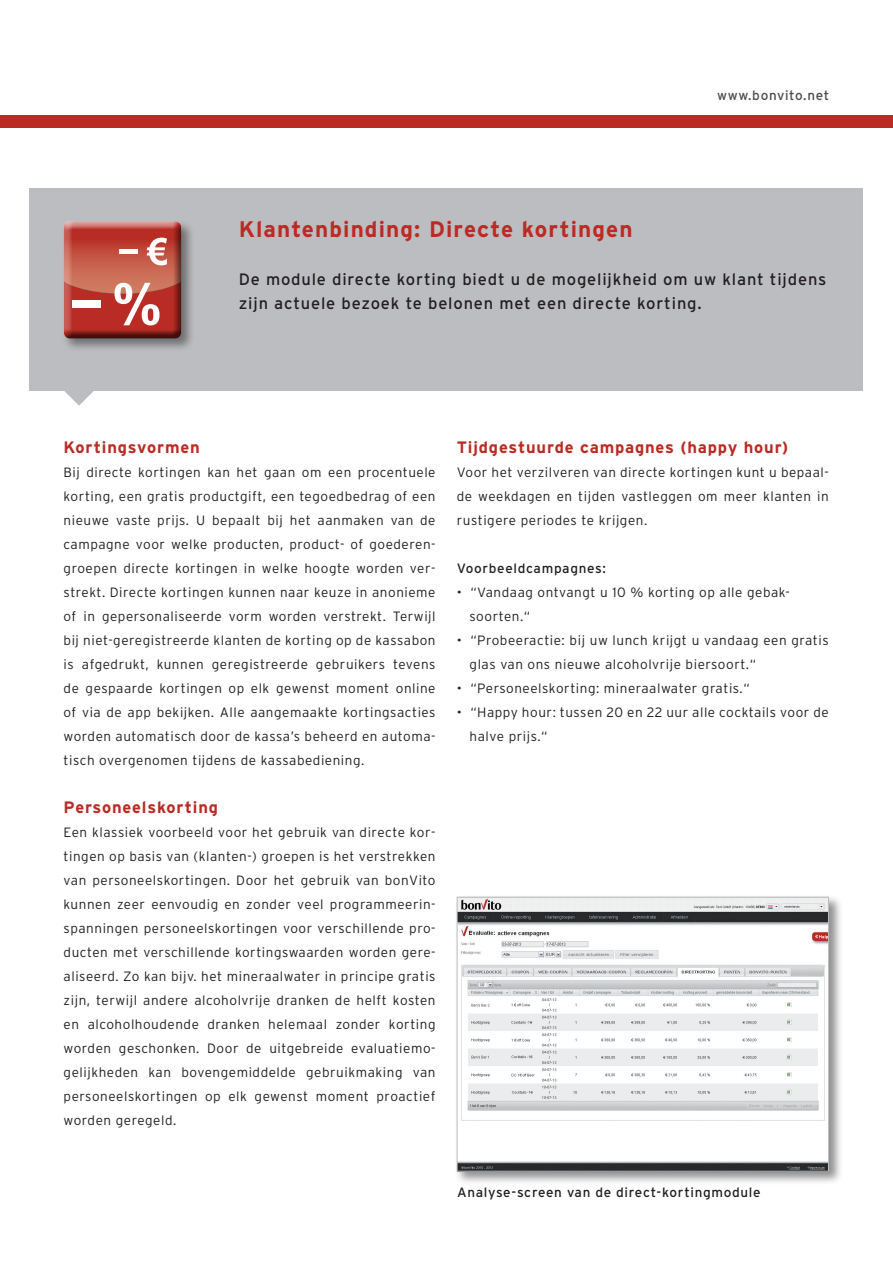
<style>
.page{position:relative;width:893px;height:1263px;background:#fff}
.page>*{position:absolute;margin:0;border:0;box-sizing:border-box;transform-origin:0 0}
.t1{font:700 22.5px "Interstate";letter-spacing:.05em;color:#ba2b24}
.t2{font:16.5px/24px "Interstate";letter-spacing:.05em;color:#231f20}
.t3{font:700 16.5px "Interstate";letter-spacing:.05em;color:#ba2b24}
.t4{font:300 13.5px/24px "Interstate";letter-spacing:.04em;color:#231f20;text-align:justify}
.t5{font:13.5px "Interstate";letter-spacing:.05em;color:#231f20}
.t6{font:13.5px "Interstate";letter-spacing:.05em;color:#4b4c4d}
</style>
<div class="page">
<div style="left:29px;top:188px;width:834px;height:202px;background:#bcbdc0"></div>
<svg style="left:64px;top:390px;width:30px;height:16px"></svg>
<div style="left:62px;top:219px;width:133px;height:133px;background:#231f20;opacity:.5"></div>
<div style="left:62px;top:221px;width:120px;height:119px;background:#231f20;opacity:.75"></div>
<div style="left:454px;top:894px;width:389px;height:291px;background:#231f20;opacity:.5"></div>
<img style="left:459px;top:899px;width:368px;height:270px">
<div style="left:457px;top:897px;width:372px;height:274px;border:1px solid #bcbdc0"></div>
<div style="left:0;top:115px;width:893px;height:13px;background:#ba2b24"></div>
<p class="t6" style="left:717px;top:87px;width:114px">www.bonvito.net</p>
<h1 class="t1" style="left:239px;top:215px;width:395px">Klantenbinding: Directe kortingen</h1>
<p class="t2" style="left:239px;top:267px;width:589px">De module directe korting biedt u de mogelijkheid om uw klant tijdens zijn actuele bezoek te belonen met een directe korting.</p>
<p class="t3" style="left:64px;top:437px;width:138px">Kortingsvormen</p>
<p class="t4" style="left:64px;top:460px;width:373px">Bij directe kortingen kan het gaan om een procentuele korting, een gratis productgift, een tegoedbedrag of een nieuwe vaste prijs. U bepaalt bij het aanmaken van de campagne voor welke producten, product- of goederen&shy;groepen directe kortingen in welke hoogte worden ver&shy;strekt. Directe kortingen kunnen naar keuze in anonieme of in gepersonaliseerde vorm worden verstrekt. Terwijl bij niet-geregistreerde klanten de korting op de kassabon is afgedrukt, kunnen geregistreerde gebruikers tevens de gespaarde kortingen op elk gewenst moment online of via de app bekijken. Alle aangemaakte kortingsacties worden automatisch door de kassa’s beheerd en automa&shy;tisch overgenomen tijdens de kassabediening.</p>
<p class="t3" style="left:64px;top:797px;width:156px">Personeelskorting</p>
<p class="t4" style="left:64px;top:820px;width:373px">Een klassiek voorbeeld voor het gebruik van directe kor&shy;tingen op basis van (klanten-) groepen is het verstrekken van personeelskortingen. Door het gebruik van bonVito kunnen zeer eenvoudig en zonder veel programmeerin&shy;spanningen personeelskortingen voor verschillende pro&shy;ducten met verschillende kortingswaarden worden gere&shy;aliseerd. Zo kan bijv. het mineraalwater in principe gratis zijn, terwijl andere alcoholvrije dranken de helft kosten en alcoholhoudende dranken helemaal zonder korting worden geschonken. Door de uitgebreide evaluatiemo&shy;gelijkheden kan bovengemiddelde gebruikmaking van personeelskortingen op elk gewenst moment proactief worden geregeld.</p>
<p class="t3" style="left:457px;top:437px;width:333px">Tijdgestuurde campagnes (happy hour)</p>
<p class="t4" style="left:457px;top:460px;width:373px">Voor het verzilveren van directe kortingen kunt u bepaal&shy;de weekdagen en tijden vastleggen om meer klanten in rustigere periodes te krijgen.</p>
<p class="t5" style="left:457px;top:560px;width:151px">Voorbeeldcampagnes:</p>
<p class="t4" style="left:470px;top:580px;width:322px;text-indent:-13px">• “Vandaag ontvangt u 10 % korting op alle gebak&shy;soorten.“</p>
<p class="t4" style="left:470px;top:628px;width:361px;text-indent:-13px">• “Probeeractie: bij uw lunch krijgt u vandaag een gratis glas van ons nieuwe alcoholvrije biersoort.“</p>
<p class="t4" style="left:457px;top:676px;width:294px">• “Personeelskorting: mineraalwater gratis.“</p>
<p class="t4" style="left:470px;top:700px;width:361px;text-indent:-13px">• “Happy hour: tussen 20 en 22 uur alle cocktails voor de halve prijs.“</p>
<p class="t5" style="left:457px;top:1184px;width:305px">Analyse-screen van de direct-kortingmodule</p>
</div>
